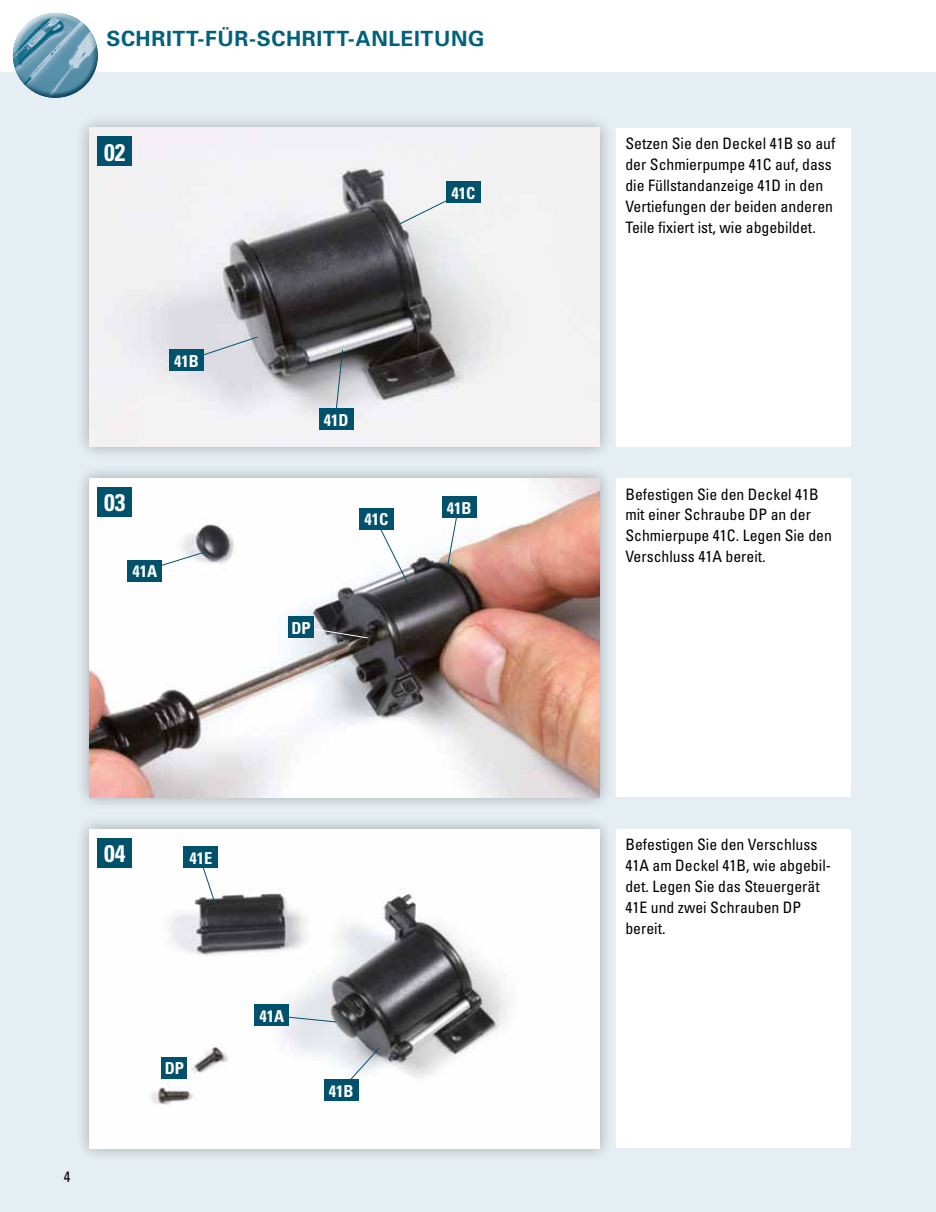
<style>
.page{position:relative;width:936px;height:1212px;background:#fff}
.page>*{position:absolute;margin:0;border:0;box-sizing:border-box;transform-origin:0 0}
.t1{font:700 condensed 24px "Univers";color:#fff}
.t2{font:700 21px "Univers";letter-spacing:.03em;color:#00617d}
.t3{font:700 condensed 16.5px "Univers";color:#fff}
.t4{font:condensed 15.75px/21px "Univers";color:#000}
.t5{font:condensed 15px "Univers";color:#000}
</style>
<div class="page">
<div style="left:0;top:72px;width:935px;height:1140px;background:#e5eef3"></div>
<div style="left:617px;top:478px;width:233px;height:319px;background:#fff"></div>
<div style="left:617px;top:829px;width:233px;height:319px;background:#fff"></div>
<hr style="left:935px;top:72px;width:1px;height:1140px;background:#e5eef3">
<div style="left:617px;top:128px;width:233px;height:318px;background:#fff"></div>
<div style="left:12px;top:11px;width:85px;height:67px;background:#fff;opacity:.75"></div>
<div style="left:13px;top:26px;width:87px;height:73px;background:#00617d;opacity:.75"></div>
<div style="left:75px;top:113px;width:539px;height:347px;background:#000;opacity:.3"></div>
<img style="left:89px;top:128px;width:511px;height:318px">
<div style="left:98px;top:136px;width:34px;height:30px;background:#00516b"></div>
<div style="left:75px;top:464px;width:539px;height:347px;background:#000;opacity:.3"></div>
<img style="left:89px;top:478px;width:511px;height:319px">
<div style="left:98px;top:487px;width:34px;height:30px;background:#00516b"></div>
<div style="left:75px;top:815px;width:539px;height:347px;background:#000;opacity:.3"></div>
<img style="left:89px;top:829px;width:511px;height:319px">
<div style="left:98px;top:838px;width:34px;height:29px;background:#00516b"></div>
<svg style="left:185px;top:336px;width:73px;height:26px;background:#cfd2d9"></svg>
<div style="left:170px;top:350px;width:34px;height:21px;background:#00516b"></div>
<svg style="left:447px;top:518px;width:12px;height:48px"></svg>
<div style="left:442px;top:497px;width:34px;height:21px;background:#00516b"></div>
<svg style="left:199px;top:868px;width:17px;height:37px"></svg>
<div style="left:184px;top:847px;width:34px;height:21px;background:#00516b"></div>
<div style="left:399px;top:192px;width:64px;height:33px;background:#f2f3f3"></div>
<div style="left:446px;top:182px;width:34px;height:21px;background:#00516b"></div>
<svg style="left:143px;top:551px;width:64px;height:21px"></svg>
<div style="left:128px;top:560px;width:34px;height:21px;background:#00516b"></div>
<svg style="left:339px;top:1046px;width:41px;height:46px"></svg>
<div style="left:324px;top:1080px;width:34px;height:21px;background:#00516b"></div>
<svg style="left:334px;top:349px;width:9px;height:60px"></svg>
<div style="left:319px;top:409px;width:34px;height:21px;background:#00516b"></div>
<svg style="left:374px;top:518px;width:36px;height:69px;background:#e0e4e6"></svg>
<div style="left:359px;top:508px;width:34px;height:21px;background:#00516b"></div>
<svg style="left:303px;top:627px;width:65px;height:12px"></svg>
<div style="left:288px;top:617px;width:26px;height:21px;background:#00516b"></div>
<svg style="left:289px;top:1014px;width:48px;height:9px"></svg>
<div style="left:255px;top:1004px;width:34px;height:22px;background:#00516b"></div>
<div style="left:162px;top:1057px;width:25px;height:21px;background:#00516b"></div>
<h2 class="t2" style="left:106px;top:26px;width:379px">SCHRITT-FÜR-SCHRITT-ANLEITUNG</h2>
<h1 class="t1" style="left:104px;top:137px;width:23px">02</h1>
<p class="t3" style="left:174px;top:351px;width:26px">41B</p>
<h1 class="t1" style="left:104px;top:488px;width:23px">03</h1>
<p class="t3" style="left:132px;top:561px;width:26px">41A</p>
<p class="t3" style="left:451px;top:183px;width:25px">41C</p>
<p class="t3" style="left:324px;top:410px;width:26px">41D</p>
<p class="t3" style="left:364px;top:509px;width:25px">41C</p>
<p class="t3" style="left:291px;top:618px;width:21px">DP</p>
<p class="t3" style="left:446px;top:498px;width:26px">41B</p>
<h1 class="t1" style="left:104px;top:839px;width:23px">04</h1>
<p class="t3" style="left:189px;top:848px;width:24px">41E</p>
<p class="t5" style="left:64px;top:1167px;width:8px">4</p>
<p class="t3" style="left:165px;top:1058px;width:21px">DP</p>
<p class="t3" style="left:259px;top:1006px;width:26px">41A</p>
<p class="t3" style="left:329px;top:1081px;width:26px">41B</p>
<p class="t4" style="left:625px;top:132px;width:211px">Setzen Sie den Deckel 41B so auf der Schmierpumpe 41C auf, dass die Füllstandanzeige 41D in den<br>Vertiefungen der beiden anderen<br>Teile fixiert ist, wie abgebildet.</p>
<p class="t4" style="left:625px;top:483px;width:208px">Befestigen Sie den Deckel 41B mit einer Schraube DP an der<br>Schmierpupe 41C. Legen Sie den<br>Verschluss 41A bereit.</p>
<p class="t4" style="left:625px;top:834px;width:207px">Befestigen Sie den Verschluss<br>41A am Deckel 41B, wie abgebil&shy;det. Legen Sie das Steuergerät<br>41E und zwei Schrauben DP bereit.</p>
</div>
